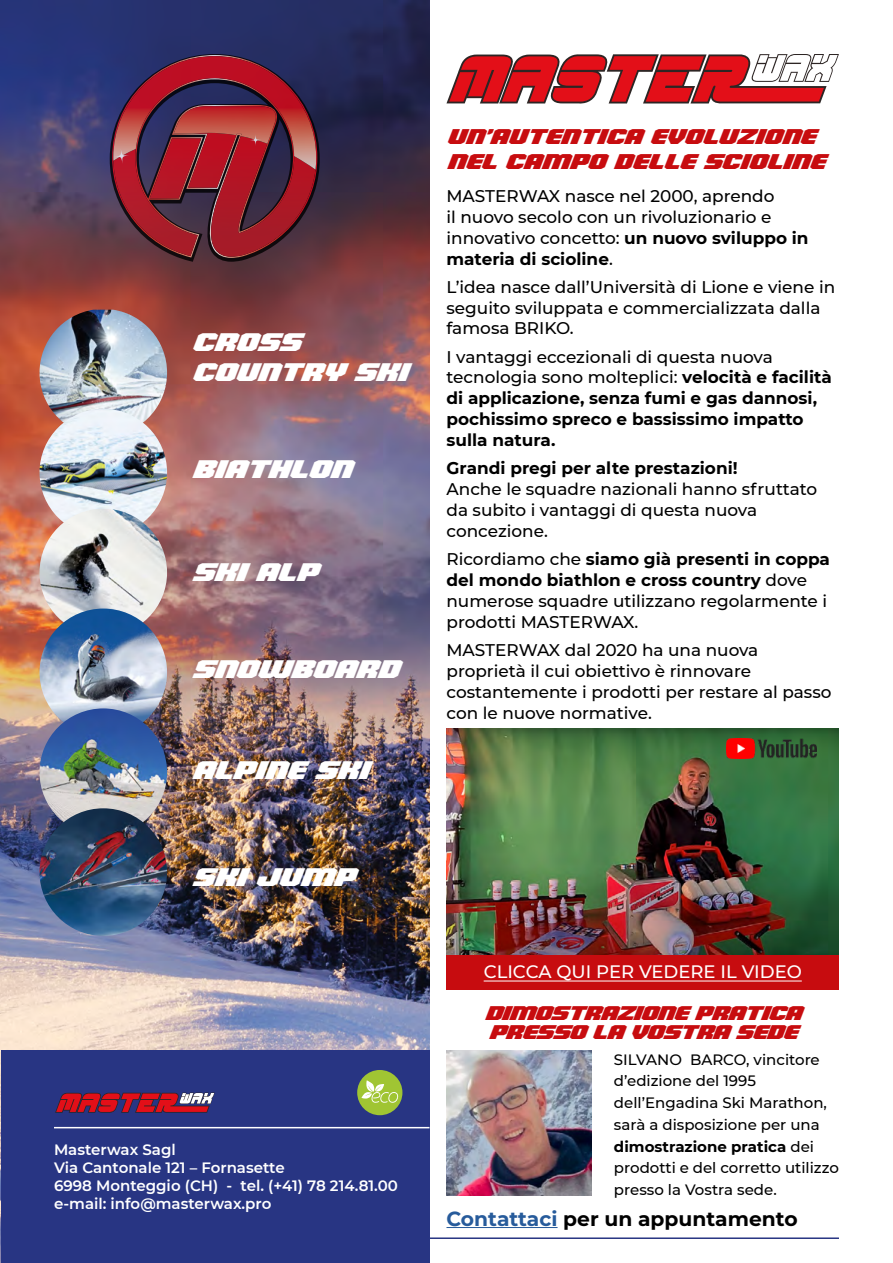
<style>
.page{position:relative;width:893px;height:1263px;background:#fff}
.page>*{position:absolute;margin:0;border:0;box-sizing:border-box;transform-origin:0 0}
.t1{font:italic expanded 25.05px/30px "Army Rangers Super";color:#fff}
.t2{font:italic expanded 21px/25.2px "Army Rangers Super";color:#c70c0f}
.t3{font:700 20.25px "Montserrat";color:#000}
.t4{font:italic expanded 19.5px/19.5px "Army Rangers Super";letter-spacing:-.025em;color:#c70c0f}
.t5{font:500 18px "Montserrat";color:#fff}
.t6{font:500 16.95px/20.9px "Montserrat";color:#000}
.t7{font:700 16.95px/20.9px "Montserrat";color:#000}
.t8{font:500 15px/21.8px "Montserrat";color:#000}
.t9{font:600 15px/18px "Montserrat";color:#fff}
.s1{font-weight:700}
.s2{font-weight:500}
.s3{color:#275b9b}
</style>
<div class="page">
<img style="left:0;top:0;width:429px;height:1263px">
<div style="left:1px;top:1050px;width:428px;height:213px;background:#283583"></div>
<svg style="left:55px;top:1092px;width:160px;height:21px"></svg>
<svg style="left:446px;top:54px;width:393px;height:50px"></svg>
<img style="left:40px;top:310px;width:127px;height:126px">
<img style="left:40px;top:409px;width:127px;height:127px;border-radius:64px">
<img style="left:40px;top:509px;width:127px;height:127px;border-radius:64px">
<img style="left:40px;top:608px;width:127px;height:128px;border-radius:64px">
<img style="left:40px;top:708px;width:127px;height:128px;border-radius:64px">
<img style="left:40px;top:808px;width:127px;height:128px;border-radius:64px">
<hr style="left:54px;top:1127px;width:375px;height:1px;background:#fff">
<svg style="left:110px;top:54px;width:210px;height:208px;background:#702535"></svg>
<img style="left:113px;top:56px;width:203px;height:114px">
<img style="left:174px;top:106px;width:102px;height:38px">
<svg style="left:249px;top:134px;width:12px;height:12px"></svg>
<svg style="left:114px;top:148px;width:15px;height:16px"></svg>
<img style="left:446px;top:728px;width:393px;height:227px">
<div style="left:446px;top:955px;width:393px;height:34px;background:#c70c0f"></div>
<hr style="left:484px;top:980px;width:318px;height:1px;background:#fff">
<img style="left:726px;top:738px;width:90px;height:20px">
<img style="left:446px;top:1050px;width:145px;height:145px">
<hr style="left:429px;top:1237px;width:410px;height:2px;background:#283583">
<div style="left:357px;top:1070px;width:45px;height:45px;background:#a0c533;border-radius:50%"></div>
<svg style="left:361px;top:1080px;width:37px;height:23px"></svg>
<hr style="left:446px;top:1227px;width:112px;height:1px;background:#275b9b">
<h1 class="t1" style="left:191px;top:327px;width:217px">CROSS<br>COUNTRY SKI</h1>
<h1 class="t1" style="left:191px;top:454px;width:161px">BIATHLON</h1>
<h1 class="t1" style="left:191px;top:557px;width:127px">SKI ALP</h1>
<h1 class="t1" style="left:191px;top:654px;width:208px">SNOWBOARD</h1>
<h1 class="t1" style="left:191px;top:754px;width:178px">ALPINE SKI</h1>
<p class="t2" style="left:446px;top:123px;width:380px">UN’AUTENTICA EVOLUZIONE<br>NEL CAMPO DELLE SCIOLINE</p>
<p class="t6" style="left:446px;top:185px;width:364px">MASTERWAX nasce nel 2000, aprendo<br>il nuovo secolo con un rivoluzionario e innovativo concetto: <span class="s1">un nuovo sviluppo in materia di scioline</span>.</p>
<p class="t6" style="left:446px;top:275px;width:390px">L’idea nasce dall’Università di Lione e viene in seguito sviluppata e commercializzata dalla famosa BRIKO.</p>
<p class="t7" style="left:446px;top:345px;width:387px"><span class="s2">I vantaggi eccezionali di questa nuova tecnologia sono molteplici:</span> velocità e facilità di applicazione, senza fumi e gas dannosi, pochissimo spreco e bassissimo impatto sulla natura.</p>
<p class="t7" style="left:446px;top:457px;width:293px">Grandi pregi per alte prestazioni!</p>
<p class="t6" style="left:446px;top:478px;width:372px">Anche le squadre nazionali hanno sfruttato da subito i vantaggi di questa nuova concezione.</p>
<p class="t6" style="left:446px;top:548px;width:385px">Ricordiamo che <span class="s1">siamo già presenti in coppa del mondo biathlon e cross country</span> dove numerose squadre utilizzano regolarmente i prodotti MASTERWAX.</p>
<p class="t6" style="left:446px;top:639px;width:387px">MASTERWAX dal 2020 ha una nuova proprietà il cui obiettivo è rinnovare costantemente i prodotti per restare al passo con le nuove normative.</p>
<h1 class="t1" style="left:191px;top:862px;width:164px">SKI JUMP</h1>
<p class="t9" style="left:54px;top:1140px;width:345px">Masterwax Sagl<br>Via Cantonale 121 – Fornasette<br>6998 Monteggio (CH) - tel. (+41) 78 214.81.00 e-mail: info@masterwax.pro</p>
<p class="t5" style="left:484px;top:959px;width:320px">CLICCA QUI PER VEDERE IL VIDEO</p>
<p class="t4" style="left:484px;top:1003px;width:318px">DIMOSTRAZIONE PRATICA<br>PRESSO LA VOSTRA SEDE</p>
<p class="t8" style="left:614px;top:1048px;width:226px">SILVANO BARCO, vincitore d’edizione del 1995 dell’Engadina Ski Marathon, sarà a disposizione per una <span class="s1">dimostrazione pratica</span> dei prodotti e del corretto utilizzo presso la Vostra sede.</p>
<p class="t3" style="left:446px;top:1204px;width:353px"><span class="s3">Contattaci</span> per un appuntamento</p>
</div>
